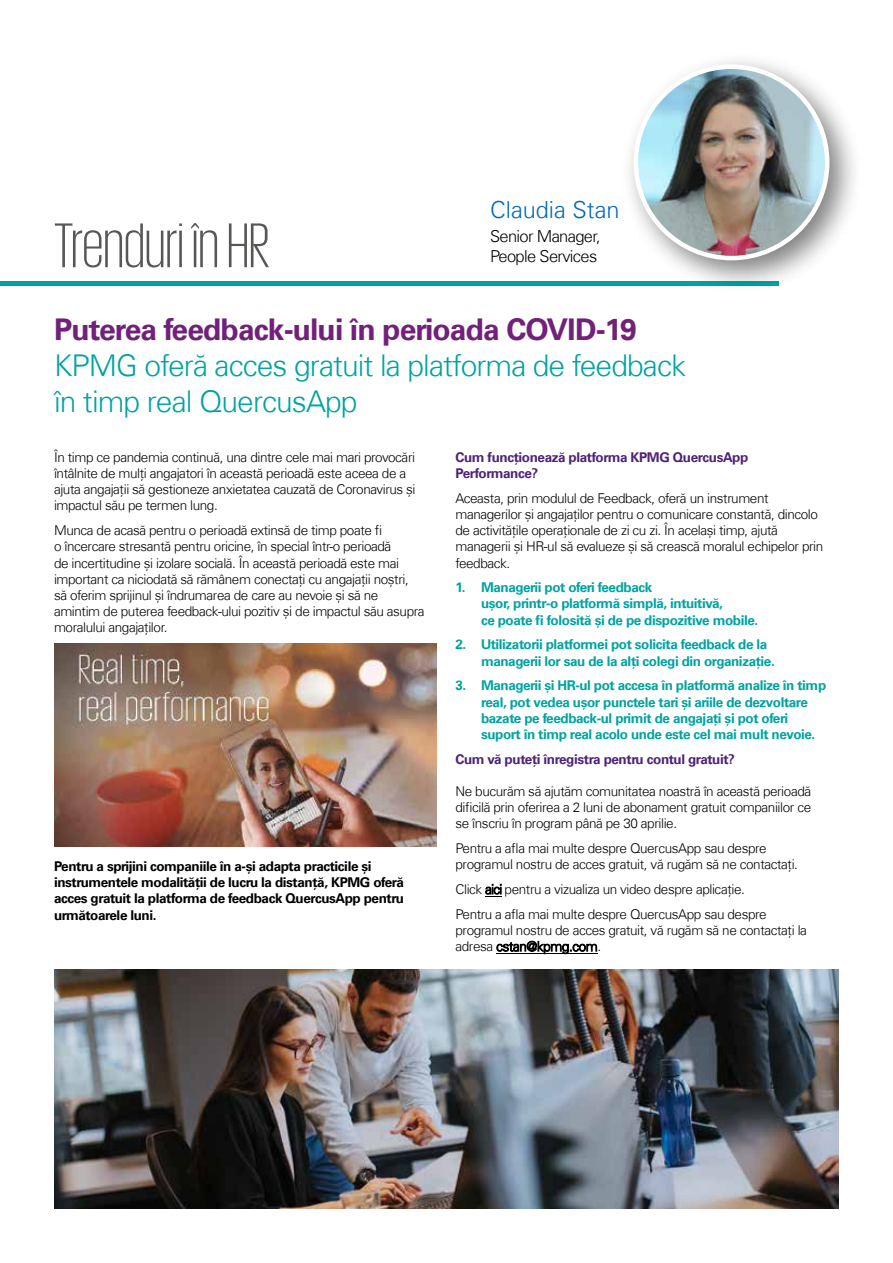
<style>
.page{position:relative;width:893px;height:1263px;background:#fff}
.page>*{position:absolute;margin:0;border:0;box-sizing:border-box;transform-origin:0 0}
.t1{font:300 64.5px "KPMG";color:#575756}
.t2{font:300 30px/36px "Universfor KPMG";letter-spacing:-.03em;color:#00a3a1}
.t3{font:700 30px "Universfor KPMG";letter-spacing:-.03em;color:#72217b}
.t4{font:300 23.55px "Universfor KPMG";color:#006ab4}
.t5{font:300 16.5px "Universfor KPMG";letter-spacing:-.04em;color:#000}
.t6{font:300 13.5px/16.2px "Universfor KPMG";letter-spacing:-.03em;color:#000}
.t7{font:700 13.5px/16.2px "Universfor KPMG";letter-spacing:-.03em;color:#00a3a1}
.t8{font:700 13.5px/16.2px "Universfor KPMG";letter-spacing:-.03em;color:#000}
.t9{font:700 13.5px/16.2px "Universfor KPMG";letter-spacing:-.03em;color:#4e2379}
</style>
<div class="page">
<hr style="left:496px;top:953px;width:102px;height:1px;background:#000">
<svg style="left:485px;top:896px;width:17px;height:1px"></svg>
<hr style="left:0;top:282px;width:778px;height:4px;background:#00a3a1">
<div style="left:621px;top:52px;width:242px;height:242px;background:#000;opacity:.5"></div>
<img style="left:638px;top:67px;width:189px;height:191px">
<div style="left:634px;top:64px;width:195px;height:196px;border:4px solid #fff;border-radius:50%"></div>
<img style="left:54px;top:969px;width:785px;height:240px">
<img style="left:54px;top:643px;width:382px;height:203px">
<h1 class="t1" style="left:54px;top:214px;width:217px">Trenduri în HR</h1>
<h3 class="t4" style="left:490px;top:196px;width:131px">Claudia Stan</h3>
<p class="t5" style="left:490px;top:226px;width:112px">Senior Manager,</p>
<p class="t5" style="left:490px;top:246px;width:109px">People Services</p>
<h2 class="t3" style="left:54px;top:312px;width:584px">Puterea feedback-ului în perioada COVID-19</h2>
<h2 class="t2" style="left:54px;top:347px;width:634px">KPMG oferă acces gratuit la platforma de feedback în timp real QuercusApp</h2>
<p class="t6" style="left:54px;top:449px;width:363px">În timp ce pandemia continuă, una dintre cele mai mari provocări întâlnite de mulți angajatori în această perioadă este aceea de a ajuta angajații să gestioneze anxietatea cauzată de Coronavirus și impactul său pe termen lung.</p>
<p class="t6" style="left:54px;top:522px;width:372px">Munca de acasă pentru o perioadă extinsă de timp poate fi<br>o încercare stresantă pentru oricine, în special într-o perioadă<br>de incertitudine și izolare socială. În această perioadă este mai important ca niciodată să rămânem conectați cu angajații noștri, să oferim sprijinul și îndrumarea de care au nevoie și să ne amintim de puterea feedback-ului pozitiv și de impactul său asupra moralului angajaților.</p>
<p class="t8" style="left:54px;top:858px;width:351px">Pentru a sprijini companiile în a-și adapta practicile și instrumentele modalității de lucru la distanță, KPMG oferă acces gratuit la platforma de feedback QuercusApp pentru următoarele luni.</p>
<p class="t9" style="left:455px;top:449px;width:294px">Cum funcționează platforma KPMG QuercusApp<br>Performance?</p>
<p class="t6" style="left:455px;top:490px;width:369px">Aceasta, prin modulul de Feedback, oferă un instrument managerilor și angajaților pentru o comunicare constantă, dincolo de activitățile operaționale de zi cu zi. În același timp, ajută managerii și HR-ul să evalueze și să crească moralul echipelor prin feedback.</p>
<p class="t7" style="left:481px;top:579px;width:279px;text-indent:-26px">1. Managerii pot oferi feedback<br>ușor, printr-o platformă simplă, intuitivă,<br>ce poate fi folosită și de pe dispozitive mobile.</p>
<p class="t7" style="left:481px;top:636px;width:295px;text-indent:-26px">2. Utilizatorii platformei pot solicita feedback de la managerii lor sau de la alți colegi din organizație.</p>
<p class="t7" style="left:481px;top:677px;width:347px;text-indent:-26px">3. Managerii și HR-ul pot accesa în platformă analize în timp real, pot vedea ușor punctele tari și ariile de dezvoltare bazate pe feedback-ul primit de angajați și pot oferi suport în timp real acolo unde este cel mai mult nevoie.</p>
<p class="t9" style="left:455px;top:751px;width:281px">Cum vă puteți înregistra pentru contul gratuit?</p>
<p class="t6" style="left:455px;top:783px;width:357px;text-align:justify">Ne bucurăm să ajutăm comunitatea noastră în această perioadă dificilă prin oferirea a 2 luni de abonament gratuit companiilor ce se înscriu în program până pe 30 aprilie.</p>
<p class="t6" style="left:455px;top:840px;width:344px">Pentru a afla mai multe despre QuercusApp sau despre programul nostru de acces gratuit, vă rugăm să ne contactați.</p>
<p class="t6" style="left:455px;top:877px;width:313px;line-height:24.8px">Click aici pentru a vizualiza un video despre aplicație.<br>Pentru a afla mai multe despre QuercusApp sau despre</p>
<p class="t6" style="left:455px;top:922px;width:353px">programul nostru de acces gratuit, vă rugăm să ne contactați la adresa cstan@kpmg.com.</p>
</div>
